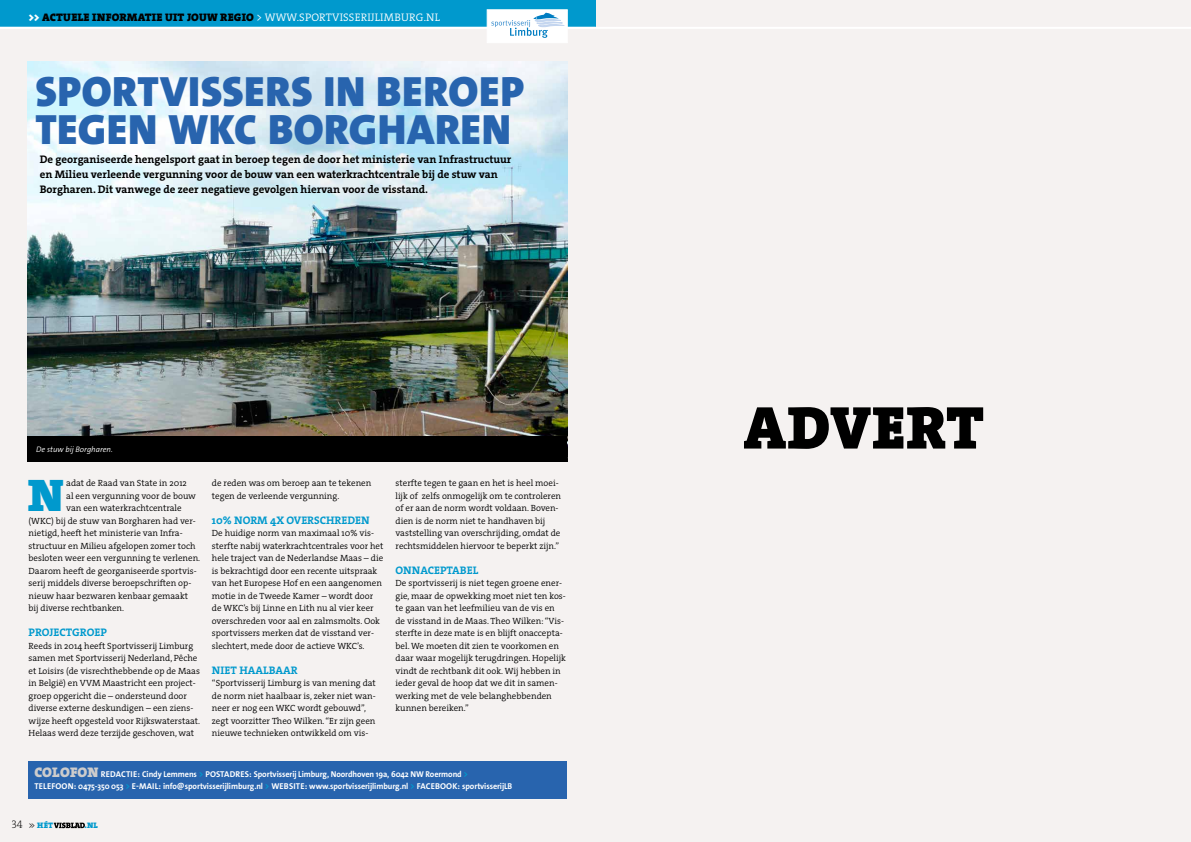
<style>
.page{position:relative;width:1191px;height:842px;background:#f5f2f1}
.page>*{position:absolute;margin:0;border:0;box-sizing:border-box;transform-origin:0 0}
.t1{font:61px "The Serif HP9 Blk";letter-spacing:.015em;color:#000}
.t2{font:46px "The Serif HP9 Blk";color:#0099cd}
.t3{font:900 42.6px/38.6px "The Sans Os F";letter-spacing:.015em;color:#2864ae}
.t4{font:11px/15px "The Serif HP7 Bld";color:#000}
.t5{font:11px "The Serif HP9 Blk";letter-spacing:.015em;color:#000}
.t6{font:11px "The Serif HP7 Bld";color:#0099cd}
.t7{font:9px/12.5px "The Serif HP4 Se Lig";color:#000}
.t8{font:700 8.5px/12px "The Sans Os F";letter-spacing:-.01em;color:#fff}
.t9{font:italic 300 8px "The Sans Os F";color:#fff}
.t10{font:8px "The Serif HP9 Blk";color:#0099cd}
.s1{color:#fff}
.s2{font-family:"The Serif HP4 Se Lig";color:#fff}
.s3{font-family:"The Serif HP9 Blk";font-weight:400;font-size:14px;color:#cdcccc}
.s4{color:#0099cd}
.s5{font-family:"The Serif HP2 Ex Lig";font-size:11px;color:#000}
.s6{font-family:"The Sans Os F";font-weight:300;color:#000}
</style>
<div class="page">
<div style="left:0;top:0;width:595px;height:28px;background:#0099cd"></div>
<img style="left:28px;top:61px;width:539px;height:375px">
<hr style="left:0;top:27px;width:1191px;height:2px;background:#fff">
<svg style="left:54px;top:822px;width:31px;height:6px"></svg>
<div style="left:487px;top:10px;width:80px;height:33px;background:#fff"></div>
<svg style="left:491px;top:13px;width:73px;height:25px"></svg>
<div style="left:28px;top:436px;width:539px;height:25px;background:#000"></div>
<div style="left:29px;top:761px;width:538px;height:38px;background:#2864ae"></div>
<p class="t5" style="left:28px;top:10px;width:413px"><span class="s1">&gt;&gt;</span> ACTUELE INFORMATIE UIT JOUW REGIO <span class="s2">&gt; WWW.SPORTVISSERIJLIMBURG.NL</span></p>
<h3 class="t3" style="left:36px;top:72px;width:490px">SPORTVISSERS IN BEROEP<br>TEGEN WKC BORGHAREN</h3>
<p class="t4" style="left:40px;top:152px;width:473px">De georganiseerde hengelsport gaat in beroep tegen de door het ministerie van Infrastructuur en Milieu verleende vergunning voor de bouw van een waterkrachtcentrale bij de stuw van<br>Borgharen. Dit vanwege de zeer negatieve gevolgen hiervan voor de visstand.</p>
<p class="t9" style="left:36px;top:444px;width:78px">De stuw bij Borgharen.</p>
<h2 class="t2" style="left:28px;top:464px;width:38px">N</h2>
<p class="t7" style="left:66px;top:477px;width:122px">adat de Raad van State in 2012</p>
<p class="t7" style="left:66px;top:489px;width:131px">al een vergunning voor de bouw</p>
<p class="t7" style="left:66px;top:502px;width:117px">van een waterkrachtcentrale</p>
<p class="t7" style="left:29px;top:514px;width:169px">(WKC) bij de stuw van Borgharen had ver-</p>
<p class="t7" style="left:29px;top:527px;width:155px">nietigd, heeft het ministerie van Infra-</p>
<p class="t7" style="left:29px;top:539px;width:168px">structuur en Milieu afgelopen zomer toch</p>
<p class="t7" style="left:29px;top:552px;width:173px">besloten weer een vergunning te verlenen.</p>
<p class="t7" style="left:29px;top:564px;width:169px">Daarom heeft de georganiseerde sportvis-</p>
<p class="t7" style="left:29px;top:577px;width:164px">serij middels diverse beroepschriften op-</p>
<p class="t7" style="left:29px;top:589px;width:161px">nieuw haar bezwaren kenbaar gemaakt</p>
<p class="t7" style="left:29px;top:602px;width:97px">bij diverse rechtbanken.</p>
<p class="t6" style="left:29px;top:625px;width:80px">PROJECTGROEP</p>
<p class="t7" style="left:29px;top:639px;width:173px">Reeds in 2014 heeft Sportvisserij Limburg samen met Sportvisserij Nederland, Pêche et Loisirs (de visrechthebbende op de Maas in België) en VVM Maastricht een project&shy;groep opgericht die – ondersteund door diverse externe deskundigen – een ziens&shy;wijze heeft opgesteld voor Rijkswaterstaat.<br>Helaas werd deze terzijde geschoven, wat</p>
<p class="t7" style="left:212px;top:477px;width:161px">de reden was om beroep aan te tekenen tegen de verleende vergunning.</p>
<p class="t6" style="left:212px;top:512px;width:159px">10% NORM 4X OVERSCHREDEN</p>
<p class="t7" style="left:212px;top:527px;width:173px">De huidige norm van maximaal 10% vis&shy;sterfte nabij waterkrachtcentrales voor het hele traject van de Nederlandse Maas – die is bekrachtigd door een recente uitspraak van het Europese Hof en een aangenomen motie in de Tweede Kamer – wordt door de WKC’s bij Linne en Lith nu al vier keer overschreden voor aal en zalmsmolts. Ook sportvissers merken dat de visstand ver&shy;slechtert, mede door de actieve WKC’s.</p>
<p class="t6" style="left:212px;top:662px;width:87px">NIET HAALBAAR</p>
<p class="t7" style="left:212px;top:677px;width:165px">“Sportvisserij Limburg is van mening dat de norm niet haalbaar is, zeker niet wan&shy;neer er nog een WKC wordt gebouwd”, zegt voorzitter Theo Wilken. “Er zijn geen nieuwe technieken ontwikkeld om vis-</p>
<p class="t7" style="left:395px;top:477px;width:167px">sterfte tegen te gaan en het is heel moei&shy;lijk of zelfs onmogelijk om te controleren of er aan de norm wordt voldaan. Boven&shy;dien is de norm niet te handhaven bij vaststelling van overschrijding, omdat de rechtsmiddelen hiervoor te beperkt zijn.”</p>
<p class="t6" style="left:395px;top:562px;width:84px">ONNACEPTABEL</p>
<p class="t7" style="left:395px;top:577px;width:172px">De sportvisserij is niet tegen groene ener&shy;gie, maar de opwekking moet niet ten kos&shy;te gaan van het leefmilieu van de vis en de visstand in de Maas. Theo Wilken: “Vis&shy;sterfte in deze mate is en blijft onaccepta&shy;bel. We moeten dit zien te voorkomen en daar waar mogelijk terugdringen. Hopelijk vindt de rechtbank dit ook. Wij hebben in ieder geval de hoop dat we dit in samen&shy;werking met de vele belanghebbenden kunnen bereiken.”</p>
<p class="t8" style="left:34px;top:768px;width:479px"><span class="s3">COLOFON</span> REDACTIE: Cindy Lemmens <span class="s4">&gt;</span> POSTADRES: Sportvisserij Limburg, Noordhoven 19a, 6042 NW Roermond <span class="s4">&gt;<br></span>TELEFOON: 0475-350 053 <span class="s4">&gt;</span> E-MAIL: info@sportvisserijlimburg.nl <span class="s4">&gt;</span> WEBSITE: www.sportvisserijlimburg.nl <span class="s4">&gt;</span> FACEBOOK: sportvisserijLB</p>
<p class="t10" style="left:11px;top:820px;width:43px"><span class="s5">34</span> <span class="s6">&gt;&gt;</span> HÉT</p>
<p class="t10" style="left:85px;top:820px;width:15px">.NL</p>
<h1 class="t1" style="left:743px;top:386px;width:242px">ADVERT</h1>
</div>
